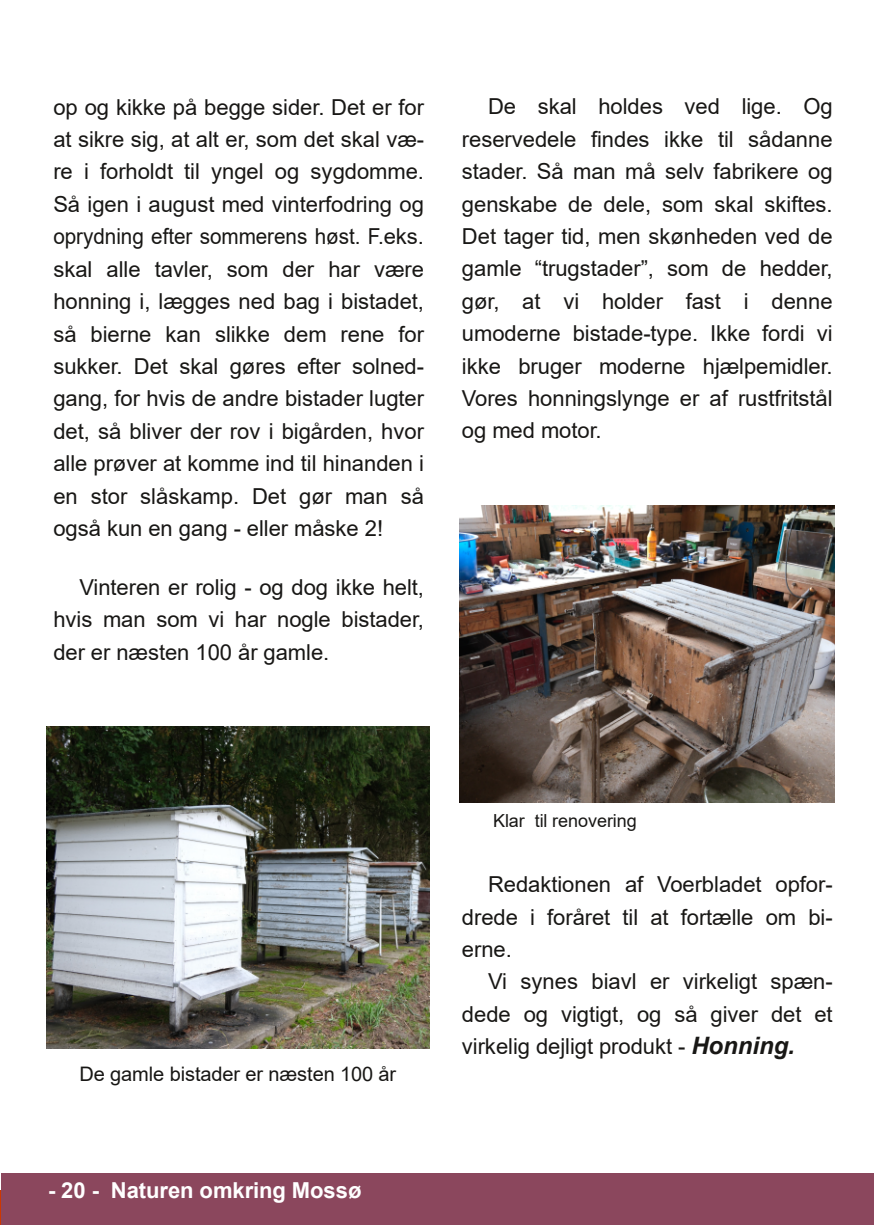
<style>
.page{position:relative;width:874px;height:1225px;background:#fff}
.page>*{position:absolute;margin:0;border:0;box-sizing:border-box;transform-origin:0 0}
.t1{font:22px/32.4px "Arial";color:#181715;text-align:justify}
.t2{font:700 22px "Arial";color:#fff}
.t3{font:20px "Arial";letter-spacing:-.005em;color:#181715}
.t4{font:18px "Arial";color:#181715}
.s1{font-weight:700;font-style:italic;font-size:24px}
</style>
<div class="page">
<div style="left:1px;top:1173px;width:872px;height:52px;background:#8b475d"></div>
<img style="left:459px;top:505px;width:374px;height:297px">
<img style="left:46px;top:727px;width:383px;height:321px">
<p class="t1" style="left:53px;top:91px;width:372px">op og kikke på begge sider. Det er for at sikre sig, at alt er, som det skal væ&shy;re i forholdt til yngel og sygdomme.<br>Så igen i august med vinterfodring og oprydning efter sommerens høst. F.eks. skal alle tavler, som der har være honning i, lægges ned bag i bistadet, så bierne kan slikke dem rene for sukker. Det skal gøres efter solned&shy;gang, for hvis de andre bistader lugter det, så bliver der rov i bigården, hvor alle prøver at komme ind til hinanden i en stor slåskamp. Det gør man så også kun en gang - eller måske 2!</p>
<p class="t1" style="left:53px;top:571px;width:372px;text-indent:26px">Vinteren er rolig - og dog ikke helt, hvis man som vi har nogle bistader, der er næsten 100 år gamle.</p>
<p class="t1" style="left:461px;top:90px;width:372px;text-indent:26px">De skal holdes ved lige. Og reservedele findes ikke til sådanne stader. Så man må selv fabrikere og genskabe de dele, som skal skiftes.<br>Det tager tid, men skønheden ved de gamle “trugstader”, som de hedder, gør, at vi holder fast i denne umoderne bistade-type. Ikke fordi vi ikke bruger moderne hjælpemidler.<br>Vores honningslynge er af rustfritstål og med motor.</p>
<p class="t3" style="left:79px;top:1062px;width:318px">De gamle bistader er næsten 100 år</p>
<p class="t2" style="left:48px;top:1178px;width:315px">- 20 - Naturen omkring Mossø</p>
<p class="t4" style="left:493px;top:811px;width:145px">Klar til renovering</p>
<p class="t1" style="left:461px;top:868px;width:372px;text-indent:26px">Redaktionen af Voerbladet opfor&shy;drede i foråret til at fortælle om bi&shy;erne.</p>
<p class="t1" style="left:461px;top:965px;width:372px;text-indent:26px">Vi synes biavl er virkeligt spæn&shy;dede og vigtigt, og så giver det et virkelig dejligt produkt - <span class="s1">Honning.</span></p>
</div>
